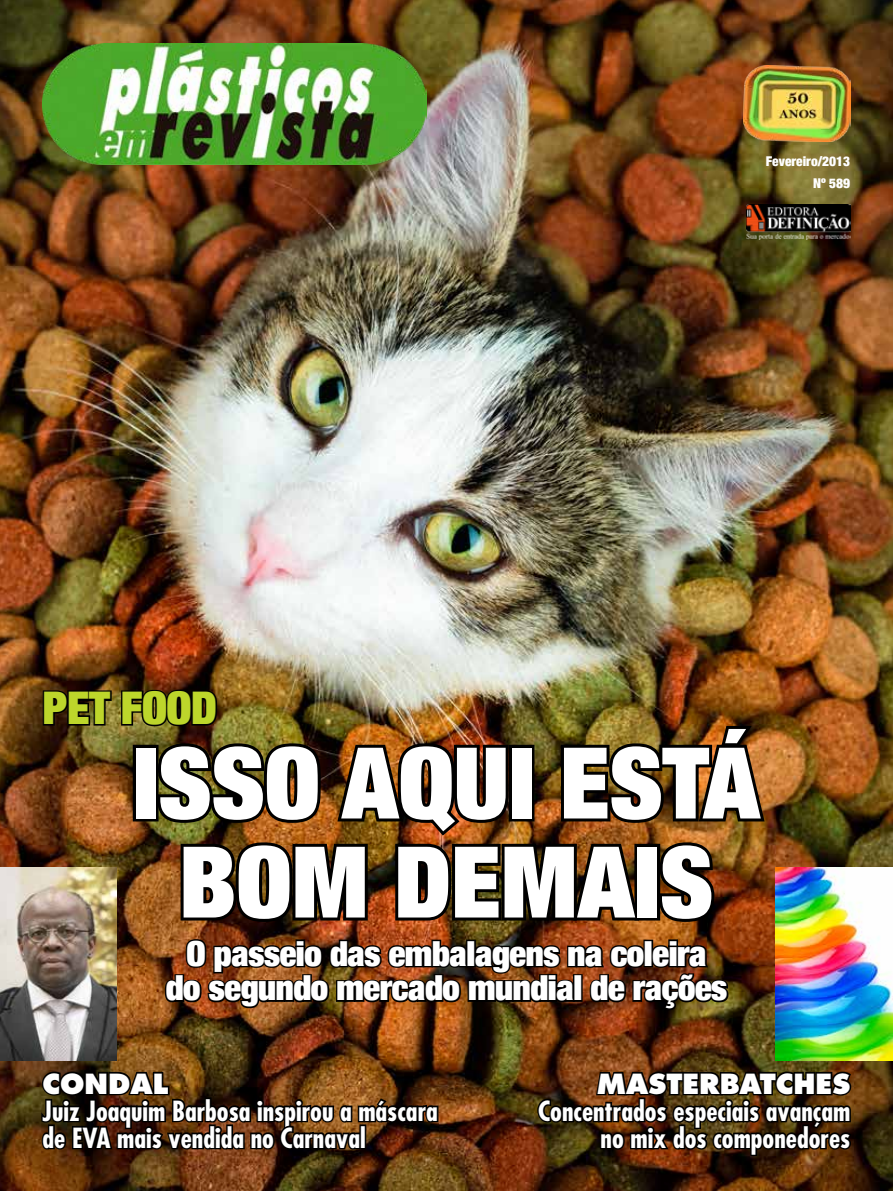
<style>
.page{position:relative;width:893px;height:1191px;background:#fff}
.page>*{position:absolute;margin:0;border:0;box-sizing:border-box;transform-origin:0 0}
.t1{font:900 condensed 99px/99px "Helvetica Neue LT Com";color:#fff;text-align:center}
.t2{font:900 condensed 45px "Helvetica Neue LT Com";color:#bdd62b}
.t3{font:900 condensed 34.5px/34.5px "Helvetica Neue LT Com";letter-spacing:-.01em;color:#fff;text-align:center}
.t4{font:700 condensed 27px/27px "Futura";color:#fff}
.t5{font:800 27px "Futura";color:#fff}
.t6{font:900 condensed 13.5px/22.2px "Helvetica Neue LT Com";color:#fff;text-align:right}
</style>
<div class="page">
<img style="left:0;top:0;width:893px;height:1191px">
<img style="left:743px;top:66px;width:107px;height:75px">
<svg style="left:41px;top:688px;width:72px;height:39px"></svg>
<img style="left:120px;top:687px;width:648px;height:239px">
<img style="left:163px;top:937px;width:568px;height:75px">
<svg style="left:40px;top:1070px;width:400px;height:106px"></svg>
<div style="left:359px;top:1124px;width:7px;height:25px;border:3px solid #000"></div>
<svg style="left:536px;top:1070px;width:318px;height:106px"></svg>
<img style="left:43px;top:43px;width:384px;height:121px">
<img style="left:0;top:867px;width:116px;height:193px">
<img style="left:776px;top:867px;width:117px;height:193px">
<img style="left:747px;top:204px;width:103px;height:36px">
<h2 class="t2" style="left:43px;top:679px;width:125px">PET FOOD</h2>
<p class="t6" style="left:766px;top:150px;width:86px">Fevereiro/2013<br>Nº 589</p>
<h1 class="t1" style="left:133px;top:732px;width:629px">Isso aqui está bom demais</h1>
<p class="t3" style="left:166px;top:935px;width:563px">O passeio das embalagens na coleira do segundo mercado mundial de rações</p>
<p class="t5" style="left:43px;top:1066px;width:127px">CONDAL</p>
<p class="t4" style="left:43px;top:1097px;width:397px">Juiz Joaquim Barbosa inspirou a máscara de EVA mais vendida no Carnaval</p>
<p class="t5" style="left:597px;top:1066px;width:255px">MASTERBATCHES</p>
<p class="t4" style="left:538px;top:1097px;width:314px;text-align:right">Concentrados especiais avançam no mix dos componedores</p>
</div>
